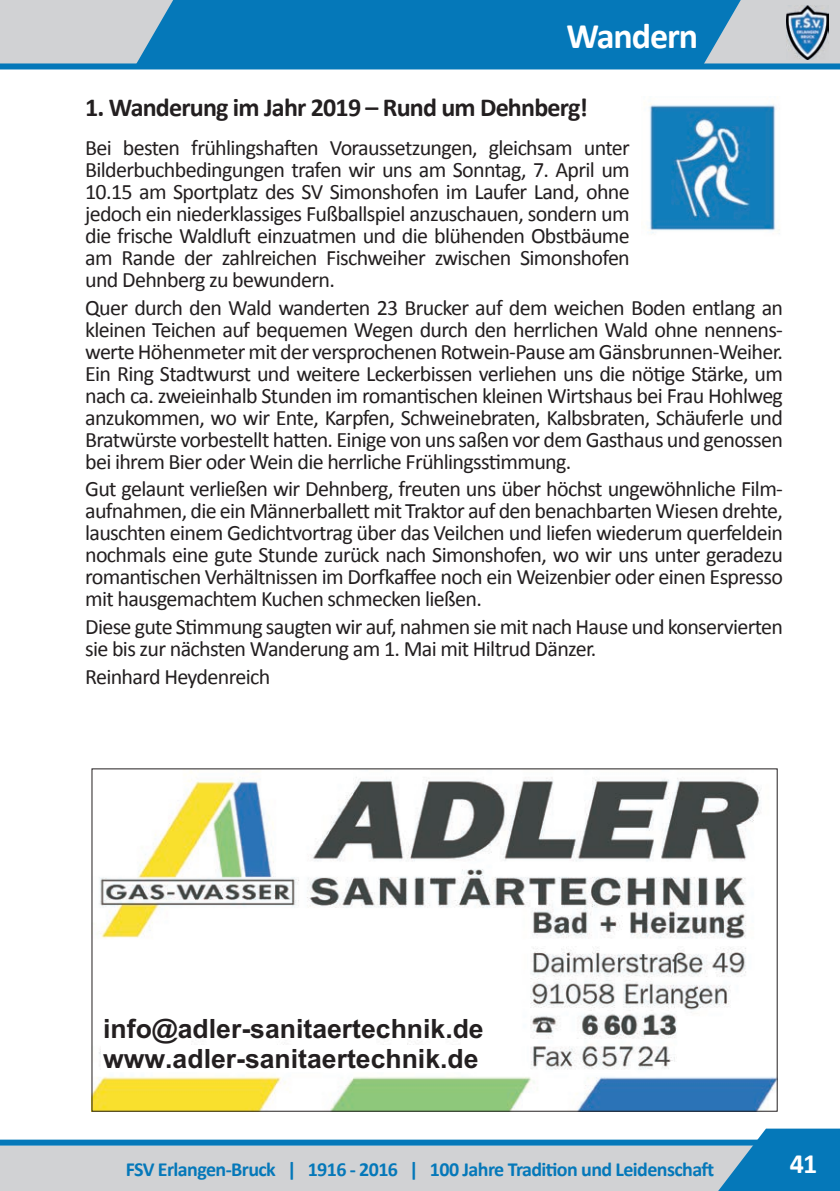
<style>
.page{position:relative;width:840px;height:1191px;background:#fff}
.page>*{position:absolute;margin:0;border:0;box-sizing:border-box;transform-origin:0 0}
.t1{font:700 36px "Calibri";letter-spacing:-.03em;color:#fff}
.t2{font:700 28px "Calibri";color:#fff}
.t3{font:700 26.6px/29.6px "Arial";color:#231f20}
.t4{font:700 26px "Calibri";letter-spacing:-.03em;color:#231f20}
.t5{font:22px/22px "Calibri";letter-spacing:-.03em;color:#231f20;text-align:justify}
.t6{font:700 20px "Calibri";letter-spacing:-.03em;color:#0578b9}
</style>
<div class="page">
<div style="left:0;top:0;width:839px;height:63px;background:#d1d2d4"></div>
<div style="left:0;top:63px;width:839px;height:6px;background:#0578b9"></div>
<svg style="left:0;top:1128px;width:839px;height:63px"></svg>
<svg style="left:133px;top:0;width:615px;height:64px;background:#147ebb"></svg>
<img style="left:786px;top:6px;width:41px;height:54px">
<img style="left:649px;top:104px;width:131px;height:130px">
<img style="left:94px;top:771px;width:681px;height:338px">
<div style="left:101px;top:1045px;width:383px;height:26px;background:#fff"></div>
<h1 class="t1" style="left:566px;top:10px;width:133px">Wandern</h1>
<p class="t4" style="left:85px;top:89px;width:504px">1. Wanderung im Jahr 2019 – Rund um Dehnberg!</p>
<p class="t5" style="left:85px;top:136px;width:546px">Bei besten frühlingshaften Voraussetzungen, gleichsam unter Bilderbuchbedingungen trafen wir uns am Sonntag, 7. April um 10.15 am Sportplatz des SV Simonshofen im Laufer Land, ohne jedoch ein niederklassiges Fußballspiel anzuschauen, sondern um die frische Waldluft einzuatmen und die blühenden Obstbäume am Rande der zahlreichen Fischweiher zwischen Simonshofen und Dehnberg zu bewundern.</p>
<p class="t5" style="left:85px;top:296px;width:699px">Quer durch den Wald wanderten 23 Brucker auf dem weichen Boden entlang an kleinen Teichen auf bequemen Wegen durch den herrlichen Wald ohne nennens&shy;werte Höhenmeter mit der versprochenen Rotwein-Pause am Gänsbrunnen-Weiher.<br>Ein Ring Stadtwurst und weitere Leckerbissen verliehen uns die nötige Stärke, um nach ca. zweieinhalb Stunden im romantischen kleinen Wirtshaus bei Frau Hohlweg anzukommen, wo wir Ente, Karpfen, Schweinebraten, Kalbsbraten, Schäuferle und Bratwürste vorbestellt hatten. Einige von uns saßen vor dem Gasthaus und genossen bei ihrem Bier oder Wein die herrliche Frühlingsstimmung.</p>
<p class="t5" style="left:85px;top:477px;width:699px">Gut gelaunt verließen wir Dehnberg, freuten uns über höchst ungewöhnliche Film&shy;aufnahmen, die ein Männerballett mit Traktor auf den benachbarten Wiesen drehte, lauschten einem Gedichtvortrag über das Veilchen und liefen wiederum querfeldein nochmals eine gute Stunde zurück nach Simonshofen, wo wir uns unter geradezu romantischen Verhältnissen im Dorfkaffee noch ein Weizenbier oder einen Espresso mit hausgemachtem Kuchen schmecken ließen.</p>
<p class="t5" style="left:85px;top:615px;width:699px">Diese gute Stimmung saugten wir auf, nahmen sie mit nach Hause und konservierten sie bis zur nächsten Wanderung am 1. Mai mit Hiltrud Dänzer.</p>
<p class="t5" style="left:85px;top:665px;width:187px">Reinhard Heydenreich</p>
<p class="t3" style="left:103px;top:1016px;width:382px">info@adler-sanitaertechnik.de www.adler-sanitaertechnik.de</p>
<p class="t6" style="left:126px;top:1155px;width:589px">FSV Erlangen-Bruck | 1916 - 2016 | 100 Jahre Tradition und Leidenschaft</p>
<p class="t2" style="left:789px;top:1144px;width:29px">41</p>
</div>
